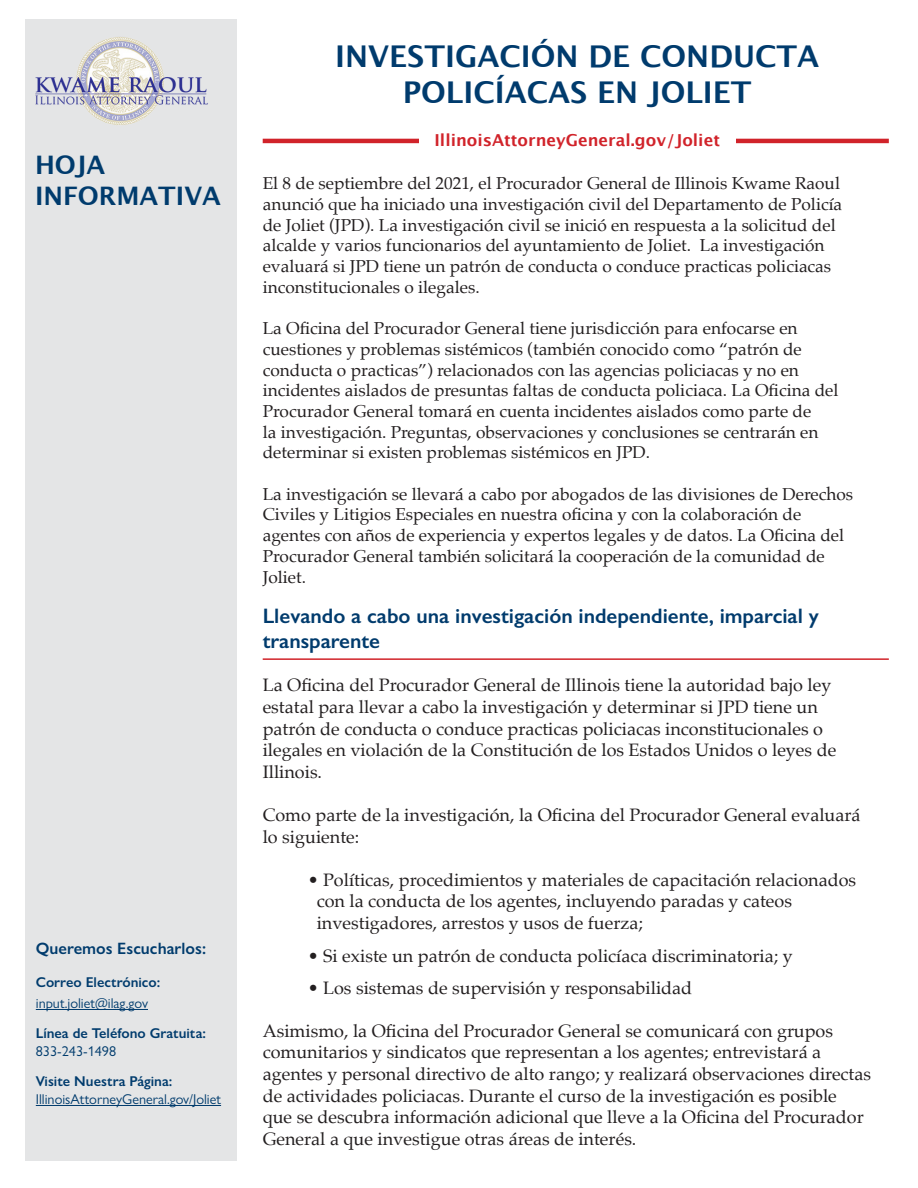
<style>
.page{position:relative;width:918px;height:1188px;background:#fff}
.page>*{position:absolute;margin:0;border:0;box-sizing:border-box;transform-origin:0 0}
.t1{font:700 30px "Lucida Grande";color:#003b6d}
.t2{font:700 25.5px "Lucida Grande";color:#003b6d}
.t3{font:600 21px/25.2px "Gill Sans";color:#003b6d}
.t4{font:18px/21.6px "Palatino";color:#231f20}
.t5{font:17.25px/20.7px "Palatino";color:#231f20}
.t6{font:700 16.5px "Lucida Grande";color:#d1232a}
.t7{font:600 16.5px "Gill Sans Nova";color:#003b6d}
.t8{font:14.25px "Gill Sans Nova";color:#003b6d}
.t9{font:600 14.25px "Gill Sans Nova";color:#003b6d}
</style>
<div class="page">
<hr style="left:263px;top:658px;width:626px;height:2px;background:#d1232a">
<div style="left:25px;top:19px;width:212px;height:1142px;background:#e4e5e6"></div>
<hr style="left:263px;top:139px;width:626px;height:4px;background:#d1232a">
<div style="left:419px;top:133px;width:316px;height:27px;background:#fff"></div>
<img style="left:35px;top:37px;width:173px;height:88px">
<hr style="left:36px;top:1009px;width:112px;height:1px;background:#003b6d">
<hr style="left:36px;top:1105px;width:185px;height:1px;background:#003b6d">
<p class="t2" style="left:35px;top:144px;width:72px">HOJA</p>
<p class="t2" style="left:35px;top:175px;width:187px">INFORMATIVA</p>
<p class="t7" style="left:36px;top:938px;width:172px">Queremos Escucharlos:</p>
<p class="t9" style="left:36px;top:973px;width:126px">Correo Electrónico:</p>
<p class="t8" style="left:36px;top:995px;width:114px">input.joliet@ilag.gov</p>
<p class="t9" style="left:36px;top:1024px;width:172px">Línea de Teléfono Gratuita:</p>
<p class="t8" style="left:36px;top:1043px;width:82px">833-243-1498</p>
<p class="t9" style="left:36px;top:1072px;width:138px">Visite Nuestra Página:</p>
<p class="t8" style="left:36px;top:1091px;width:187px">IllinoisAttorneyGeneral.gov/Joliet</p>
<p class="t1" style="left:335px;top:32px;width:486px">INVESTIGACIÓN DE CONDUCTA</p>
<p class="t1" style="left:403px;top:68px;width:350px">POLICÍACAS EN JOLIET</p>
<p class="t6" style="left:435px;top:127px;width:287px">IllinoisAttorneyGeneral.gov/Joliet</p>
<p class="t5" style="left:263px;top:173px;width:581px">El 8 de septiembre del 2021, el Procurador General de Illinois Kwame Raoul anunció que ha iniciado una investigación civil del Departamento de Policía de Joliet (JPD). La investigación civil se inició en respuesta a la solicitud del alcalde y varios funcionarios del ayuntamiento de Joliet. La investigación evaluará si JPD tiene un patrón de conducta o conduce practicas policiacas inconstitucionales o ilegales.</p>
<p class="t5" style="left:263px;top:318px;width:577px">La Oficina del Procurador General tiene jurisdicción para enfocarse en cuestiones y problemas sistémicos (también conocido como “patrón de conducta o practicas”) relacionados con las agencias policiacas y no en incidentes aislados de presuntas faltas de conducta policiaca. La Oficina del Procurador General tomará en cuenta incidentes aislados como parte de<br>la investigación. Preguntas, observaciones y conclusiones se centrarán en determinar si existen problemas sistémicos en JPD.</p>
<p class="t5" style="left:263px;top:483px;width:592px">La investigación se llevará a cabo por abogados de las divisiones de Derechos Civiles y Litigios Especiales en nuestra oficina y con la colaboración de agentes con años de experiencia y expertos legales y de datos. La Oficina del Procurador General también solicitará la cooperación de la comunidad de Joliet.</p>
<p class="t3" style="left:263px;top:603px;width:558px">Llevando a cabo una investigación independiente, imparcial y transparente</p>
<p class="t4" style="left:263px;top:674px;width:575px">La Oficina del Procurador General de Illinois tiene la autoridad bajo ley estatal para llevar a cabo la investigación y determinar si JPD tiene un patrón de conducta o conduce practicas policiacas inconstitucionales o ilegales en violación de la Constitución de los Estados Unidos o leyes de Illinois.</p>
<p class="t4" style="left:263px;top:804px;width:599px">Como parte de la investigación, la Oficina del Procurador General evaluará lo siguiente:</p>
<p class="t4" style="left:317px;top:869px;width:541px;text-indent:-9px">• Políticas, procedimientos y materiales de capacitación relacionados con la conducta de los agentes, incluyendo paradas y cateos investigadores, arrestos y usos de fuerza;</p>
<p class="t4" style="left:308px;top:945px;width:487px">• Si existe un patrón de conducta policíaca discriminatoria; y</p>
<p class="t4" style="left:308px;top:977px;width:386px">• Los sistemas de supervisión y responsabilidad</p>
<p class="t4" style="left:263px;top:1020px;width:610px">Asimismo, la Oficina del Procurador General se comunicará con grupos comunitarios y sindicatos que representan a los agentes; entrevistará a agentes y personal directivo de alto rango; y realizará observaciones directas de actividades policiacas. Durante el curso de la investigación es posible<br>que se descubra información adicional que lleve a la Oficina del Procurador General a que investigue otras áreas de interés.</p>
</div>
